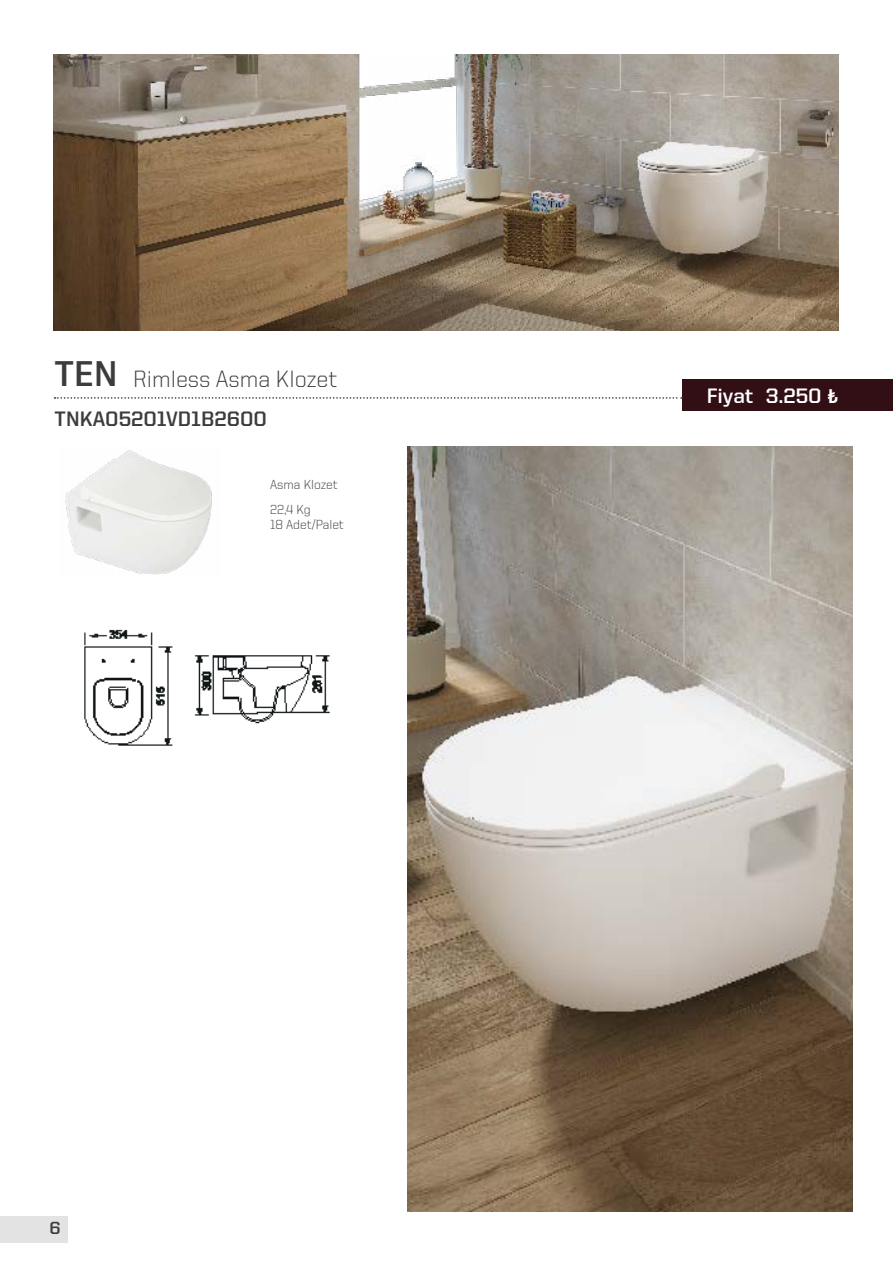
<style>
.page{position:relative;width:893px;height:1263px;background:#fff}
.page>*{position:absolute;margin:0;border:0;box-sizing:border-box;transform-origin:0 0}
.t1{font:700 36px "United Sans Reg";color:#3c3c3b}
.t2{font:300 23.7px "United Sans Reg";color:#3c3c3b}
.t3{font:700 21px "United Sans Reg";color:#3c3c3b}
.t4{font:700 21px "United Sans Reg";color:#fff}
.t5{font:700 17.7px "United Sans Reg";color:#3c3c3b}
.t6{font:300 13.2px/15.9px "United Sans Reg";color:#3c3c3b}
.s1{font-family:"Corbel"}
</style>
<div class="page">
<div style="left:683px;top:379px;width:210px;height:32px;background:#320e15"></div>
<div style="left:0;top:1216px;width:67px;height:27px;background:#e3e3e3"></div>
<img style="left:54px;top:54px;width:784px;height:276px">
<svg style="left:55px;top:397px;width:627px;height:2px"></svg>
<img style="left:408px;top:446px;width:445px;height:765px">
<img style="left:84px;top:629px;width:246px;height:117px">
<img style="left:65px;top:450px;width:147px;height:125px">
<h1 class="t1" style="left:55px;top:354px;width:64px">TEN</h1>
<h2 class="t2" style="left:133px;top:367px;width:206px">Rimless Asma Klozet</h2>
<h3 class="t3" style="left:55px;top:407px;width:214px">TNKA05201VD1B2600</h3>
<p class="t6" style="left:270px;top:477px;width:69px">Asma Klozet</p>
<p class="t6" style="left:270px;top:501px;width:75px">22,4 Kg<br>18 Adet/Palet</p>
<h3 class="t5" style="left:50px;top:1218px;width:13px">6</h3>
<h3 class="t4" style="left:707px;top:384px;width:134px">Fiyat 3.250 <span class="s1">₺</span></h3>
</div>
